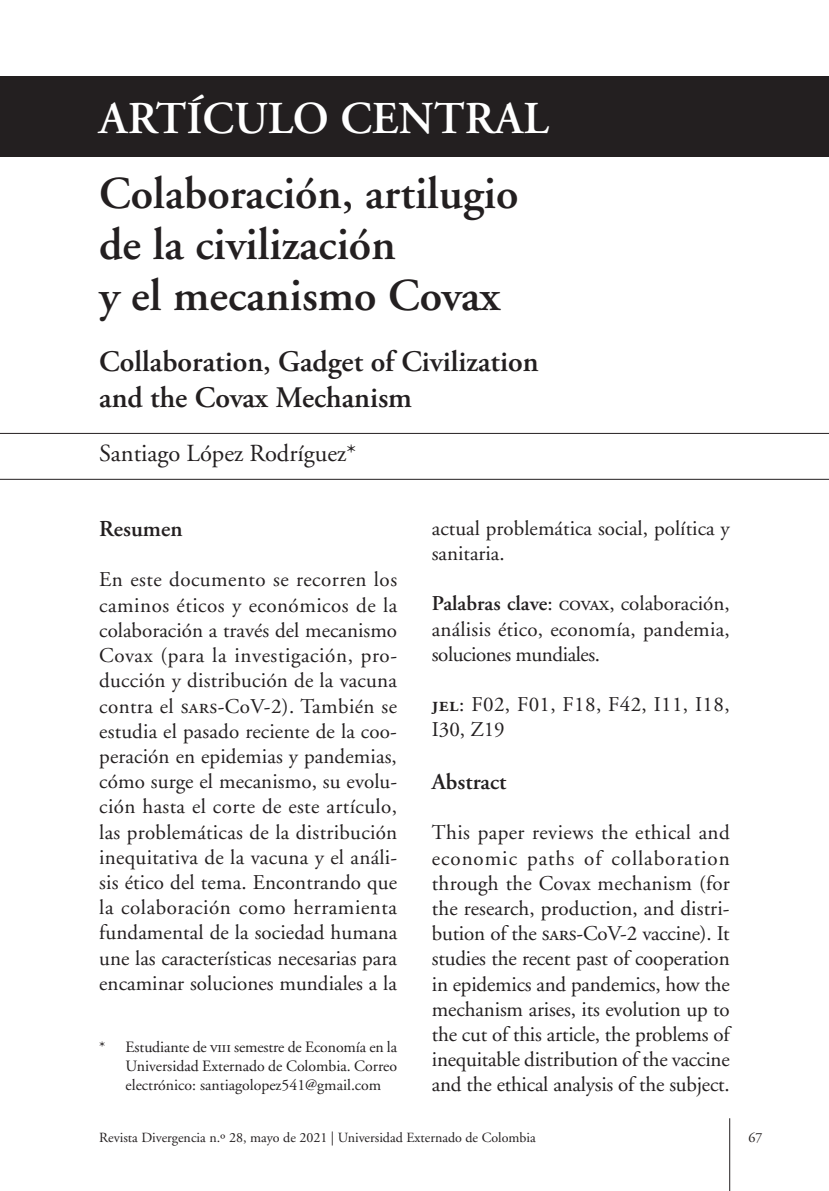
<style>
.page{position:relative;width:829px;height:1191px;background:#fff}
.page>*{position:absolute;margin:0;border:0;box-sizing:border-box;transform-origin:0 0}
.t1{font:600 45.5px/50.8px "Adobe Garamond";color:#231f20}
.t2{font:600 45.5px "Adobe Garamond";color:#fff}
.t3{font:600 29.75px/35.7px "Adobe Garamond Pro";color:#231f20}
.t4{font:24.5px "Adobe Garamond";color:#231f20}
.t5{font:600 22.75px "Adobe Garamond";color:#231f20}
.t6{font:21px/25.2px "Adobe Garamond";color:#231f20;text-align:justify}
.t7{font:21px/25.2px "Adobe Garamond";letter-spacing:.02em;color:#231f20}
.t8{font:15.75px/18.9px "Adobe Garamond";color:#231f20;text-align:justify}
.t9{font:14px "Adobe Garamond";color:#231f20}
.s1{font-family:"Adobe Garamond Regular SC"}
.s2{font-weight:600}
.s3{font-family:"Adobe Garamond Semibold SC"}
</style>
<div class="page">
<hr style="left:729px;top:1118px;width:1px;height:73px;background:#231f20">
<div style="left:0;top:76px;width:828px;height:81px;background:#231f20"></div>
<hr style="left:0;top:433px;width:828px;height:1px;background:#231f20">
<hr style="left:0;top:479px;width:828px;height:1px;background:#231f20">
<h1 class="t2" style="left:99px;top:93px;width:451px">ARTÍCULO CENTRAL</h1>
<h1 class="t1" style="left:99px;top:169px;width:420px">Colaboración, artilugio de la civilización<br>y el mecanismo Covax</h1>
<h2 class="t3" style="left:99px;top:344px;width:440px">Collaboration, Gadget of Civilization and the Covax Mechanism</h2>
<p class="t4" style="left:99px;top:440px;width:258px">Santiago López Rodríguez*</p>
<p class="t5" style="left:99px;top:516px;width:85px">Resumen</p>
<p class="t6" style="left:99px;top:568px;width:299px">En este documento se recorren los caminos éticos y económicos de la colaboración a través del mecanismo Covax (para la investigación, pro&shy;ducción y distribución de la vacuna contra el <span class="s1">sars</span>-CoV-2). También se estudia el pasado reciente de la coo&shy;peración en epidemias y pandemias, cómo surge el mecanismo, su evolu&shy;ción hasta el corte de este artículo, las problemáticas de la distribución inequitativa de la vacuna y el análi&shy;sis ético del tema. Encontrando que la colaboración como herramienta fundamental de la sociedad humana une las características necesarias para encaminar soluciones mundiales a la</p>
<p class="t8" style="left:125px;top:1038px;width:273px;text-indent:-26px">* Estudiante de <span class="s1">viii</span> semestre de Economía en la Universidad Externado de Colombia. Correo electrónico: santiagolopez541@gmail.com</p>
<p class="t6" style="left:432px;top:516px;width:299px">actual problemática social, política y sanitaria.</p>
<p class="t6" style="left:432px;top:591px;width:299px"><span class="s2">Palabras clave</span>: <span class="s1">covax</span>, colaboración, análisis ético, economía, pandemia, soluciones mundiales.</p>
<p class="t7" style="left:432px;top:692px;width:299px"><span class="s3">jel</span>: F02, F01, F18, F42, I11, I18,<br>I30, Z19</p>
<p class="t5" style="left:432px;top:769px;width:76px">Abstract</p>
<p class="t6" style="left:432px;top:820px;width:299px">This paper reviews the ethical and economic paths of collaboration through the Covax mechanism (for the research, production, and distri&shy;bution of the <span class="s1">sars</span>-CoV-2 vaccine). It studies the recent past of cooperation in epidemics and pandemics, how the mechanism arises, its evolution up to the cut of this article, the problems of inequitable distribution of the vaccine and the ethical analysis of the subject.</p>
<p class="t9" style="left:99px;top:1130px;width:438px">Revista Divergencia n.º 28, mayo de 2021 | Universidad Externado de Colombia</p>
<p class="t9" style="left:748px;top:1130px;width:15px">67</p>
</div>
